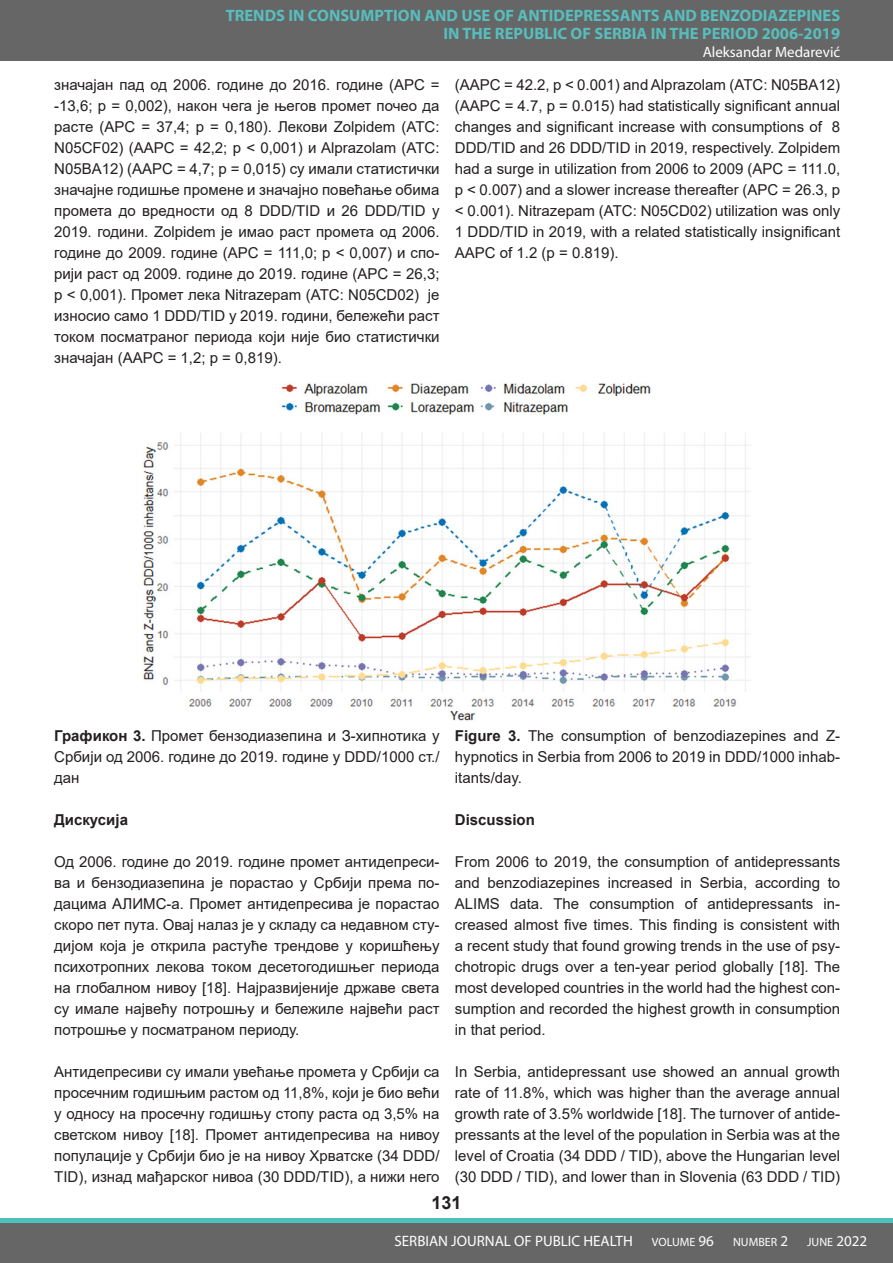
<style>
.page{position:relative;width:893px;height:1263px;background:#fff}
.page>*{position:absolute;margin:0;border:0;box-sizing:border-box;transform-origin:0 0}
.t1{font:700 18px "Arial";color:#231f20}
.t2{font:700 16.5px "Myriad Pro";color:#57bebd}
.t3{font:15px/21px "Arial";color:#231f20;text-align:justify}
.t4{font:15px "Myriad Pro";color:#fff}
.t5{font:700 15px "Arial";color:#231f20}
.t6{font:12px "Myriad Pro";color:#fff}
.s1{font-weight:700}
.s2{font-size:15px}
</style>
<div class="page">
<div style="left:0;top:1219px;width:893px;height:44px;background:#666"></div>
<hr style="left:0;top:1219px;width:893px;height:4px;background:#4fc1bd">
<div style="left:0;top:0;width:893px;height:61px;background:#666"></div>
<img style="left:143px;top:383px;width:607px;height:338px">
<p class="t2" style="left:226px;top:5px;width:616px">TRENDS IN CONSUMPTION AND USE OF ANTIDEPRESSANTS AND BENZODIAZEPINES</p>
<p class="t2" style="left:444px;top:23px;width:398px">IN THE REPUBLIC OF SERBIA IN THE PERIOD 2006-2019</p>
<p class="t4" style="left:703px;top:43px;width:139px">Aleksandar Medarević</p>
<p class="t3" style="left:54px;top:74px;width:387px">значајан пад од 2006. године до 2016. године (APC = -13,6; p = 0,002), након чега је његов промет почео да расте (APC = 37,4; p = 0,180). Лекови Zolpidem (ATC:<br>N05CF02) (ААPC = 42,2; p &lt; 0,001) и Alprazolam (ATC:<br>N05BA12) (АAPC = 4,7; p = 0,015) су имали статистички значајне годишње промене и значајно повећање обима промета до вредности од 8 DDD/ТID и 26 DDD/ТID у 2019. години. Zolpidem је имао раст промета од 2006. године до 2009. године (APC = 111,0; p &lt; 0,007) и спо&shy;рији раст од 2009. године до 2019. године (APC = 26,3; p &lt; 0,001). Промет лека Nitrazepam (ATC: N05CD02) је износио само 1 DDD/ТID у 2019. години, бележећи раст током посматраног периода који није био статистички значајан (AAPC = 1,2; p = 0,819).</p>
<p class="t3" style="left:455px;top:74px;width:387px">(AAPC = 42.2, p &lt; 0.001) and Alprazolam (ATC: N05BA12) (AAPC = 4.7, p = 0.015) had statistically significant annual changes and significant increase with consumptions of 8<br>DDD/TID and 26 DDD/TID in 2019, respectively. Zolpidem had a surge in utilization from 2006 to 2009 (APC = 111.0, p &lt; 0.007) and a slower increase thereafter (APC = 26.3, p &lt; 0.001). Nitrazepam (ATC: N05CD02) utilization was only 1 DDD/TID in 2019, with a related statistically insignificant AAPC of 1.2 (p = 0.819).</p>
<p class="t3" style="left:54px;top:725px;width:387px"><span class="s1">Графикон 3.</span> Промет бензодиазепина и З-хипнотика у Србији од 2006. године до 2019. године у DDD/1000 ст./ дан</p>
<p class="t5" style="left:54px;top:809px;width:75px">Дискусија</p>
<p class="t3" style="left:54px;top:851px;width:387px">Од 2006. године до 2019. године промет антидепреси&shy;ва и бензодиазепина је порастао у Србији према по&shy;дацима АЛИМС-а. Промет антидепресива је порастао скоро пет пута. Овај налаз је у складу са недавном сту&shy;дијом која је открила растуће трендове у коришћењу психотропних лекова током десетогодишњег периода на глобалном нивоу [18]. Најразвијеније државе света су имале највећу потрошњу и бележиле највећи раст потрошње у посматраном периоду.</p>
<p class="t3" style="left:54px;top:1061px;width:387px">Антидепресиви су имали увећање промета у Србији са просечним годишњим растом од 11,8%, који је био већи у односу на просечну годишњу стопу раста од 3,5% на светском нивоу [18]. Промет антидепресива на нивоу популације у Србији био је на нивоу Хрватске (34 DDD/ ТID), изнад мађарског нивоа (30 DDD/ТID), а нижи него</p>
<p class="t3" style="left:455px;top:725px;width:387px"><span class="s1">Figure 3.</span> The consumption of benzodiazepines and Z&shy;hypnotics in Serbia from 2006 to 2019 in DDD/1000 inhab&shy;itants/day.</p>
<p class="t5" style="left:455px;top:809px;width:82px">Discussion</p>
<p class="t3" style="left:455px;top:851px;width:387px">From 2006 to 2019, the consumption of antidepressants and benzodiazepines increased in Serbia, according to ALIMS data. The consumption of antidepressants in&shy;creased almost five times. This finding is consistent with a recent study that found growing trends in the use of psy&shy;chotropic drugs over a ten-year period globally [18]. The most developed countries in the world had the highest con&shy;sumption and recorded the highest growth in consumption in that period.</p>
<p class="t3" style="left:455px;top:1061px;width:387px">In Serbia, antidepressant use showed an annual growth rate of 11.8%, which was higher than the average annual growth rate of 3.5% worldwide [18]. The turnover of antide&shy;pressants at the level of the population in Serbia was at the level of Croatia (34 DDD / TID), above the Hungarian level (30 DDD / TID), and lower than in Slovenia (63 DDD / TID)</p>
<p class="t1" style="left:431px;top:1190px;width:32px">131</p>
<p class="t4" style="left:394px;top:1232px;width:240px">SERBIAN JOURNAL OF PUBLIC HEALTH</p>
<p class="t6" style="left:652px;top:1235px;width:64px">VOLUME <span class="s2">96</span></p>
<p class="t6" style="left:733px;top:1235px;width:57px">NUMBER <span class="s2">2</span></p>
<p class="t6" style="left:807px;top:1235px;width:61px">JUNE <span class="s2">2022</span></p>
</div>
